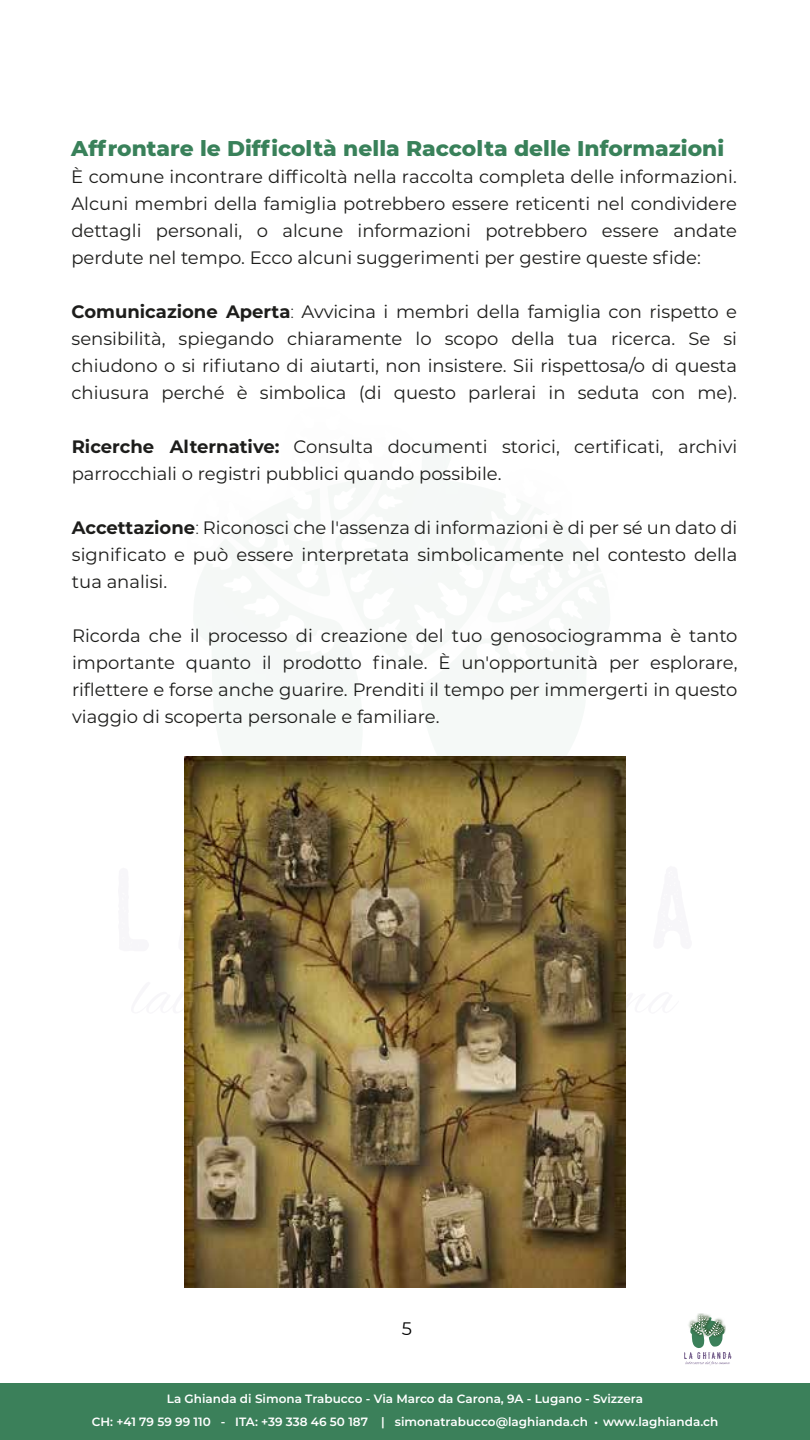
<style>
.page{position:relative;width:810px;height:1440px;background:#fff}
.page>*{position:absolute;margin:0;border:0;box-sizing:border-box;transform-origin:0 0}
.t1{font:800 21.75px "Montserrat";color:#39815a}
.t2{font:18px/27px "Montserrat";color:#1d1d1b;text-align:justify}
.t3{font:18px "Montserrat";color:#000}
.t4{font:600 12px/22.5px "Montserrat";color:#fff;text-align:center}
.s1{font-weight:700}
.s2{font-weight:300}
.s3{font-family:"Myriad Pro";font-weight:400}
</style>
<div class="page">
<div style="left:0;top:1384px;width:810px;height:56px;background:#3b805a"></div>
<img style="left:697px;top:1313px;width:35px;height:45px">
<svg style="left:684px;top:1317px;width:47px;height:48px"></svg>
<img style="left:184px;top:757px;width:442px;height:531px">
<p class="t1" style="left:71px;top:132px;width:654px">Affrontare le Difficoltà nella Raccolta delle Informazioni</p>
<p class="t2" style="left:71px;top:162px;width:667px">È comune incontrare difficoltà nella raccolta completa delle informazioni.<br>Alcuni membri della famiglia potrebbero essere reticenti nel condividere dettagli personali, o alcune informazioni potrebbero essere andate perdute nel tempo. Ecco alcuni suggerimenti per gestire queste sfide:</p>
<p class="t2" style="left:72px;top:297px;width:667px"><span class="s1">Comunicazione Aperta</span><span class="s2">:</span> Avvicina i membri della famiglia con rispetto e sensibilità, spiegando chiaramente lo scopo della tua ricerca. Se si chiudono o si rifiutano di aiutarti, non insistere. Sii rispettosa/o di questa chiusura perché è simbolica (di questo parlerai in seduta con me).</p>
<p class="t2" style="left:72px;top:432px;width:667px"><span class="s1">Ricerche Alternative:</span> Consulta documenti storici, certificati, archivi parrocchiali o registri pubblici quando possibile.</p>
<p class="t2" style="left:72px;top:513px;width:667px"><span class="s1">Accettazione</span><span class="s2">:</span> Riconosci che l'assenza di informazioni è di per sé un dato di significato e può essere interpretata simbolicamente nel contesto della tua analisi.</p>
<p class="t2" style="left:72px;top:621px;width:667px">Ricorda che il processo di creazione del tuo genosociogramma è tanto importante quanto il prodotto finale. È un'opportunità per esplorare, riflettere e forse anche guarire. Prenditi il tempo per immergerti in questo viaggio di scoperta personale e familiare.</p>
<p class="t3" style="left:402px;top:1317px;width:12px">5</p>
<p class="t4" style="left:92px;top:1387px;width:628px">La Ghianda di Simona Trabucco - Via Marco da Carona, 9A - Lugano - Svizzera<br>CH: +41 79 59 99 110 - ITA: +39 338 46 50 187 | simonatrabucco@laghianda.ch <span class="s3">•</span> www.laghianda.ch</p>
</div>
